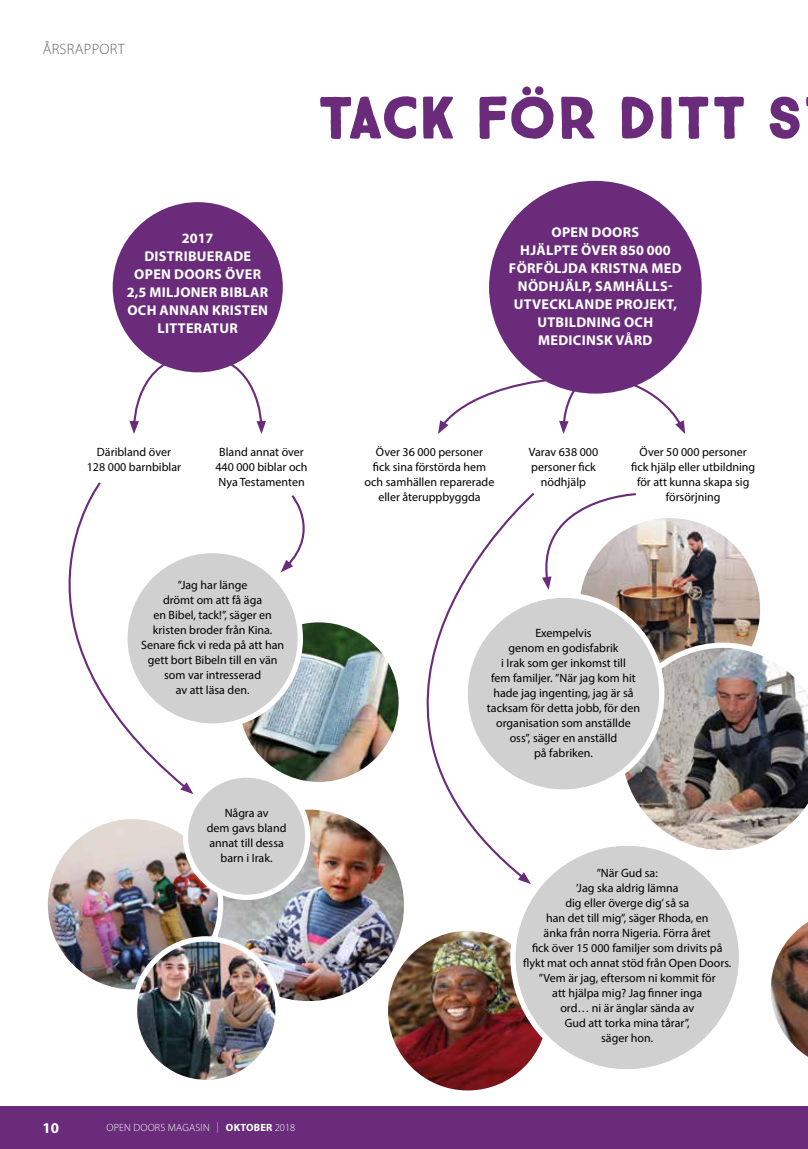
<style>
.page{position:relative;width:808px;height:1149px;background:#fff}
.page>*{position:absolute;margin:0;border:0;box-sizing:border-box;transform-origin:0 0}
.t1{font:900 60px "True North";color:#692b7a}
.t2{font:300 15px "Myriad Pro";letter-spacing:.02em;color:#646363}
.t3{font:700 15px "Myriad Pro";color:#fff}
.t4{font:700 14.25px/18px "Myriad Pro";letter-spacing:.02em;color:#fff;text-align:center}
.t5{font:12px/15px "Myriad Pro";color:#000;text-align:center}
.t6{font:300 10.5px "Myriad Pro";letter-spacing:.02em;color:#fff}
.s1{font-weight:700}
</style>
<div class="page">
<svg style="left:771px;top:922px;width:37px;height:135px"></svg>
<img style="left:580px;top:518px;width:179px;height:124px">
<img style="left:625px;top:642px;width:183px;height:208px">
<img style="left:385px;top:927px;width:165px;height:165px;border-radius:82px">
<div style="left:383px;top:925px;width:170px;height:170px;border:5px solid #fff;border-radius:50%"></div>
<img style="left:242px;top:655px;width:60px;height:125px">
<img style="left:221px;top:868px;width:186px;height:132px">
<img style="left:49px;top:819px;width:172px;height:169px">
<div style="left:43px;top:813px;width:180px;height:181px;border:5px solid #fff;border-radius:50%"></div>
<img style="left:134px;top:941px;width:144px;height:137px">
<div style="left:132px;top:935px;width:149px;height:149px;border:5px solid #fff;border-radius:50%"></div>
<div style="left:113px;top:202px;width:170px;height:170px;background:#692b7a;border-radius:50%"></div>
<div style="left:489px;top:181px;width:213px;height:212px;background:#692b7a;border-radius:50%"></div>
<div style="left:125px;top:550px;width:175px;height:175px;background:#d0d0d0;border-radius:50%"></div>
<div style="left:122px;top:547px;width:181px;height:181px;border:5px solid #fff;border-radius:50%"></div>
<div style="left:513px;top:842px;width:228px;height:229px;background:#d0d0d0;border-radius:50%"></div>
<div style="left:510px;top:840px;width:234px;height:234px;border:5px solid #fff;border-radius:50%"></div>
<div style="left:465px;top:595px;width:197px;height:196px;background:#d0d0d0;border-radius:50%"></div>
<div style="left:185px;top:774px;width:123px;height:123px;background:#d0d0d0;border-radius:50%"></div>
<div style="left:183px;top:772px;width:127px;height:127px;border:5px solid #fff;border-radius:50%"></div>
<svg style="left:129px;top:353px;width:137px;height:81px"></svg>
<svg style="left:438px;top:370px;width:247px;height:64px"></svg>
<svg style="left:68px;top:482px;width:121px;height:303px"></svg>
<svg style="left:180px;top:782px;width:13px;height:12px"></svg>
<svg style="left:281px;top:495px;width:21px;height:77px"></svg>
<img style="left:302px;top:493px;width:234px;height:388px">
<svg style="left:518px;top:872px;width:13px;height:11px"></svg>
<svg style="left:542px;top:493px;width:96px;height:96px"></svg>
<div style="left:0;top:1106px;width:808px;height:42px;background:#692b7a"></div>
<p class="t2" style="left:43px;top:40px;width:84px">ÅRSRAPPORT</p>
<h1 class="t1" style="left:317px;top:81px;width:488px">TACK FÖR DITT S</h1>
<p class="t4" style="left:127px;top:228px;width:143px">2017<br>DISTRIBUERADE<br>OPEN DOORS ÖVER<br>2,5 MILJONER BIBLAR<br>OCH ANNAN KRISTEN<br>LITTERATUR</p>
<p class="t4" style="left:509px;top:223px;width:174px">OPEN DOORS<br>HJÄLPTE ÖVER 850 000<br>FÖRFÖLJDA KRISTNA MED<br>NÖDHJÄLP, SAMHÄLLS-<br>UTVECKLANDE PROJEKT,<br>UTBILDNING OCH<br>MEDICINSK VÅRD</p>
<p class="t5" style="left:87px;top:444px;width:96px">Däribland över<br>128 000 barnbiblar</p>
<p class="t5" style="left:215px;top:444px;width:94px">Bland annat över<br>440 000 biblar och<br>Nya Testamenten</p>
<p class="t5" style="left:141px;top:577px;width:145px">”Jag har länge<br>drömt om att få äga<br>en Bibel, tack!”, säger en kristen broder från Kina.<br>Senare fick vi reda på att han gett bort Bibeln till en vän som var intresserad<br>av att läsa den.</p>
<p class="t5" style="left:207px;top:804px;width:81px">Några av<br>dem gavs bland annat till dessa barn i Irak.</p>
<p class="t3" style="left:43px;top:1117px;width:18px">10</p>
<p class="t6" style="left:106px;top:1121px;width:190px">OPEN DOORS MAGASIN | <span class="s1">OKTOBER</span> 2018</p>
<p class="t5" style="left:365px;top:444px;width:131px">Över 36 000 personer<br>fick sina förstörda hem och samhällen reparerade eller återuppbyggda</p>
<p class="t5" style="left:631px;top:444px;width:126px">Över 50 000 personer fick hjälp eller utbildning för att kunna skapa sig försörjning</p>
<p class="t5" style="left:529px;top:444px;width:71px">Varav 638 000 personer fick nödhjälp</p>
<p class="t5" style="left:487px;top:624px;width:155px">Exempelvis<br>genom en godisfabrik<br>i Irak som ger inkomst till<br>fem familjer. ”När jag kom hit hade jag ingenting, jag är så tacksam för detta jobb, för den organisation som anställde oss”, säger en anställd<br>på fabriken.</p>
<p class="t5" style="left:523px;top:865px;width:210px">”När Gud sa:<br>’Jag ska aldrig lämna<br>dig eller överge dig’ så sa<br>han det till mig”, säger Rhoda, en<br>änka från norra Nigeria. Förra året<br>fick över 15 000 familjer som drivits på flykt mat och annat stöd från Open Doors. ”Vem är jag, eftersom ni kommit för<br>att hjälpa mig? Jag finner inga<br>ord… ni är änglar sända av<br>Gud att torka mina tårar”,<br>säger hon.</p>
</div>
